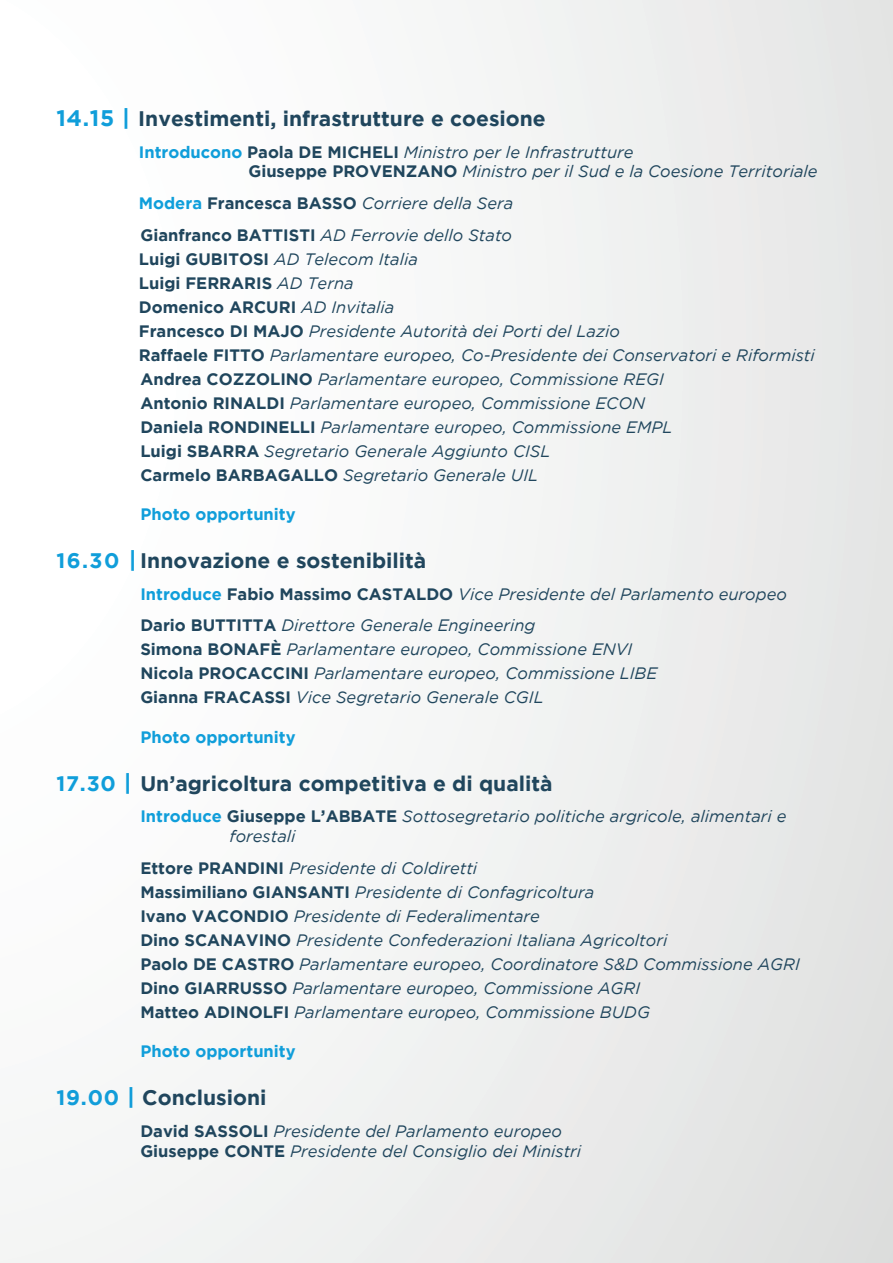
<style>
.page{position:relative;width:893px;height:1263px;background:#fff}
.page>*{position:absolute;margin:0;border:0;box-sizing:border-box;transform-origin:0 0}
.t1{font:700 21px "Gotham";color:#20465d}
.t2{font:italic 16.5px/24px "Gotham";color:#20465d}
.t3{font:700 16.5px "Gotham";color:#109eda}
.s1{font-size:22.5px;color:#109eda}
.s2{font-weight:700;font-style:normal;color:#109eda}
.s3{font-weight:700;font-style:normal}
.s4{font-weight:700;font-style:normal;color:#0f9fdb}
.s5{color:#109eda}
.s6{color:#119dd9}
.s7{font-size:22.5px;color:#119dd9}
</style>
<div class="page">
<div style="left:0;top:0;width:893px;height:1263px;background:linear-gradient(to right,#fff,#e5e6e5)"></div>
<p class="t1" style="left:56px;top:107px;width:491px"><span class="s1">14.15 |</span> Investimenti, infrastrutture e coesione</p>
<p class="t2" style="left:248px;top:142px;width:571px;line-height:19.8px;text-indent:-110px"><span class="s2">Introducono</span> <span class="s3">Paola DE MICHELI</span> Ministro per le Infrastrutture<br><span class="s3">Giuseppe PROVENZANO</span> Ministro per il Sud e la Coesione Territoriale</p>
<p class="t2" style="left:139px;top:187px;width:376px;line-height:31.5px"><span class="s4">Modera</span> <span class="s3">Francesca BASSO</span> Corriere della Sera<br><span class="s3">Gianfranco BATTISTI</span> AD Ferrovie dello Stato</p>
<p class="t2" style="left:139px;top:247px;width:677px"><span class="s3">Luigi GUBITOSI</span> AD Telecom Italia<br><span class="s3">Luigi FERRARIS</span> AD Terna<br><span class="s3">Domenico ARCURI</span> AD Invitalia<br><span class="s3">Francesco DI MAJO</span> Presidente Autorità dei Porti del Lazio<br><span class="s3">Raffaele FITTO</span> Parlamentare europeo, Co-Presidente dei Conservatori e Riformisti <span class="s3">Andrea COZZOLINO</span> Parlamentare europeo, Commissione REGI<br><span class="s3">Antonio RINALDI</span> Parlamentare europeo, Commissione ECON<br><span class="s3">Daniela RONDINELLI</span> Parlamentare europeo, Commissione EMPL<br><span class="s3">Luigi SBARRA</span> Segretario Generale Aggiunto CISL<br><span class="s3">Carmelo BARBAGALLO</span> Segretario Generale UIL</p>
<p class="t3" style="left:140px;top:505px;width:157px">Photo opportunity</p>
<p class="t1" style="left:56px;top:549px;width:371px"><span class="s5">16.30</span> <span class="s1">|</span> Innovazione e sostenibilità</p>
<p class="t2" style="left:140px;top:578px;width:648px;line-height:31.5px"><span class="s2">Introduce</span> <span class="s3">Fabio Massimo CASTALDO</span> Vice Presidente del Parlamento europeo<br><span class="s3">Dario BUTTITTA</span> Direttore Generale Engineering</p>
<p class="t2" style="left:140px;top:637px;width:518px"><span class="s3">Simona BONAFÈ</span> Parlamentare europeo, Commissione ENVI<br><span class="s3">Nicola PROCACCINI</span> Parlamentare europeo, Commissione LIBE<br><span class="s3">Gianna FRACASSI</span> Vice Segretario Generale CGIL</p>
<p class="t3" style="left:140px;top:727px;width:157px">Photo opportunity</p>
<p class="t1" style="left:56px;top:771px;width:498px"><span class="s5">17.30</span> <span class="s1">|</span> Un’agricoltura competitiva e di qualità</p>
<p class="t2" style="left:229px;top:806px;width:558px;line-height:19.8px;text-indent:-89px"><span class="s2">Introduce</span> <span class="s3">Giuseppe L’ABBATE</span> Sottosegretario politiche argricole, alimentari e forestali</p>
<p class="t2" style="left:140px;top:856px;width:661px"><span class="s3">Ettore PRANDINI</span> Presidente di Coldiretti<br><span class="s3">Massimiliano GIANSANTI</span> Presidente di Confagricoltura<br><span class="s3">Ivano VACONDIO</span> Presidente di Federalimentare<br><span class="s3">Dino SCANAVINO</span> Presidente Confederazioni Italiana Agricoltori<br><span class="s3">Paolo DE CASTRO</span> Parlamentare europeo, Coordinatore S&amp;D Commissione AGRI <span class="s3">Dino GIARRUSSO</span> Parlamentare europeo, Commissione AGRI<br><span class="s3">Matteo ADINOLFI</span> Parlamentare europeo, Commissione BUDG</p>
<p class="t3" style="left:140px;top:1042px;width:157px">Photo opportunity</p>
<p class="t1" style="left:56px;top:1086px;width:212px"><span class="s6">19.00</span> <span class="s7">|</span> Conclusioni</p>
<p class="t2" style="left:140px;top:1121px;width:442px;line-height:19.8px"><span class="s3">David SASSOLI</span> Presidente del Parlamento europeo<br><span class="s3">Giuseppe CONTE</span> Presidente del Consiglio dei Ministri</p>
</div>
